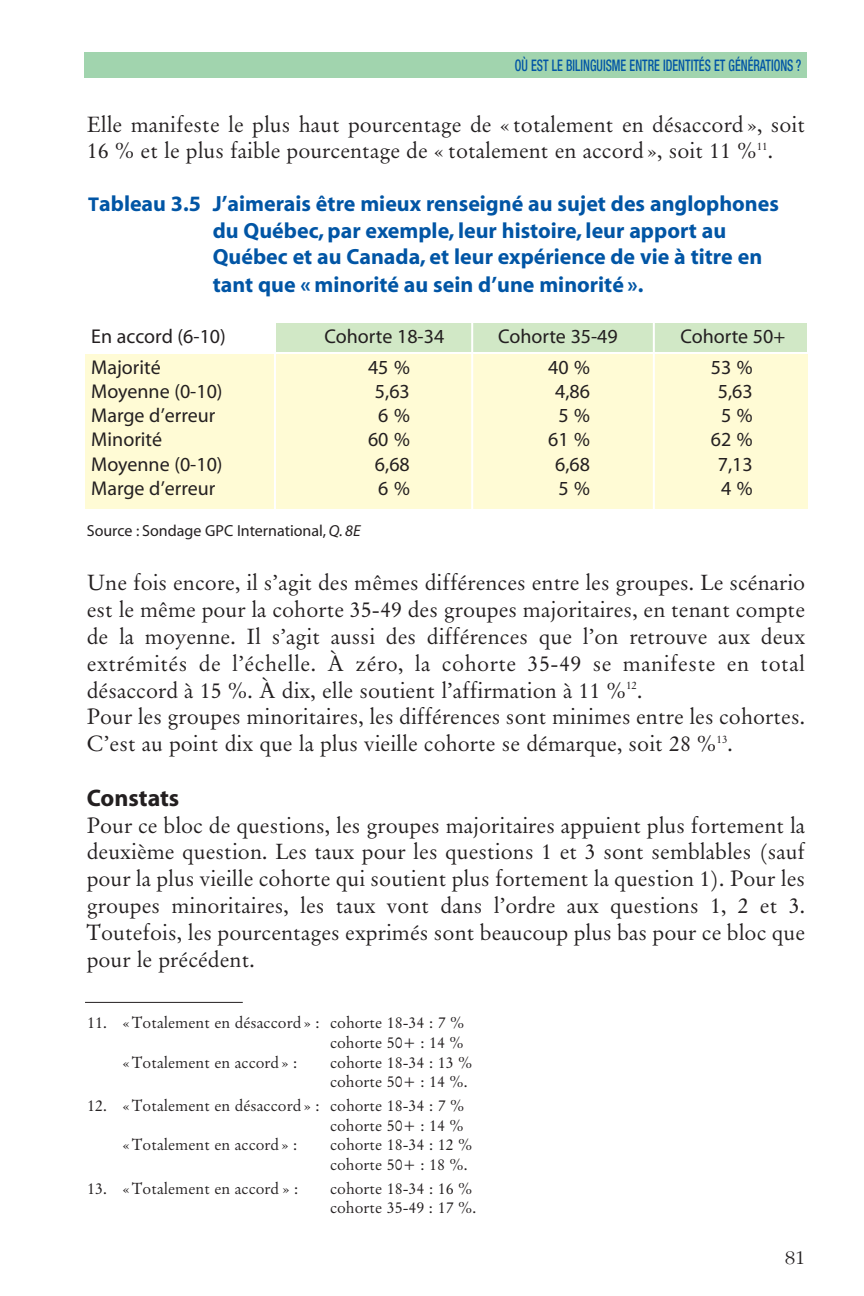
<style>
.page{position:relative;width:864px;height:1296px;background:#fff}
.page>*{position:absolute;margin:0;border:0;box-sizing:border-box;transform-origin:0 0}
.t1{font:700 24px "Myriad";color:#231f20}
.t2{font:22px/27px "Garamand Classic";color:#231f20}
.t3{font:700 22px/26.8px "Myriad";color:#0155a5}
.t4{font:20px "Myriad";color:#231f20}
.t5{font:300 20px "Garamond";color:#231f20}
.t6{font:16px/19.6px "Garamand Classic";color:#231f20}
.t7{font:500 condensed 16px "Helvetica Neue";color:#0155a5;scale:.75 1}
.t8{font:16px "Myriad";color:#231f20}
.s1{font-size:20px}
.s2{font-style:italic}
</style>
<div class="page">
<div style="left:276px;top:323px;width:531px;height:29px;background:#d1e8c6"></div>
<div style="left:85px;top:355px;width:722px;height:154px;background:#fffbd5"></div>
<hr style="left:274px;top:323px;width:2px;height:188px;background:#fff">
<hr style="left:471px;top:322px;width:2px;height:189px;background:#fff">
<hr style="left:653px;top:321px;width:2px;height:192px;background:#fff">
<div style="left:85px;top:53px;width:722px;height:25px;background:#a1d4ae"></div>
<hr style="left:85px;top:1002px;width:158px;height:1px;background:#231f20">
<p class="t7" style="left:515px;top:60px;width:383px">OÙ EST LE BILINGUISME ENTRE IDENTITÉS ET GÉNÉRATIONS ?</p>
<p class="t2" style="left:87px;top:110px;width:720px">Elle manifeste le plus haut pourcentage de « totalement en désaccord », soit<br>16 % et le plus faible pourcentage de « totalement en accord », soit 11 %<sup>11</sup>.</p>
<p class="t3" style="left:213px;top:192px;width:568px;text-indent:-125px"><span class="s1">T</span>ableau 3.5 J’aimerais être mieux renseigné au sujet des anglophones du Québec, par exemple, leur histoire, leur apport au Québec et au Canada, et leur expérience de vie à titre en tant que « minorité au sein d’une minorité ».</p>
<p class="t4" style="left:91px;top:329px;width:136px">En accord (6-10)</p>
<p class="t4" style="left:325px;top:329px;width:121px">Cohorte 18-34</p>
<p class="t4" style="left:498px;top:329px;width:121px">Cohorte 35-49</p>
<p class="t4" style="left:680px;top:329px;width:107px">Cohorte 50+</p>
<p class="t4" style="left:91px;top:360px;width:71px">Majorité</p>
<p class="t4" style="left:368px;top:360px;width:43px">45 %</p>
<p class="t4" style="left:548px;top:360px;width:43px">40 %</p>
<p class="t4" style="left:711px;top:360px;width:43px">53 %</p>
<p class="t4" style="left:91px;top:384px;width:133px">Moyenne (0-10)</p>
<p class="t4" style="left:375px;top:384px;width:36px">5,63</p>
<p class="t4" style="left:555px;top:384px;width:36px">4,86</p>
<p class="t4" style="left:718px;top:384px;width:36px">5,63</p>
<p class="t4" style="left:91px;top:408px;width:126px">Marge d’erreur</p>
<p class="t4" style="left:378px;top:408px;width:33px">6 %</p>
<p class="t4" style="left:559px;top:408px;width:33px">5 %</p>
<p class="t4" style="left:721px;top:408px;width:33px">5 %</p>
<p class="t4" style="left:91px;top:432px;width:73px">Minorité</p>
<p class="t4" style="left:368px;top:432px;width:43px">60 %</p>
<p class="t4" style="left:548px;top:432px;width:43px">61 %</p>
<p class="t4" style="left:711px;top:432px;width:43px">62 %</p>
<p class="t4" style="left:91px;top:456px;width:133px">Moyenne (0-10)</p>
<p class="t4" style="left:375px;top:456px;width:36px">6,68</p>
<p class="t4" style="left:555px;top:456px;width:36px">6,68</p>
<p class="t4" style="left:718px;top:456px;width:36px">7,13</p>
<p class="t4" style="left:91px;top:480px;width:126px">Marge d’erreur</p>
<p class="t4" style="left:378px;top:480px;width:33px">6 %</p>
<p class="t4" style="left:559px;top:480px;width:33px">5 %</p>
<p class="t4" style="left:721px;top:480px;width:33px">4 %</p>
<p class="t8" style="left:87px;top:524px;width:275px">Source : Sondage GPC International, <span class="s2">Q. 8E</span></p>
<p class="t2" style="left:87px;top:569px;width:720px">Une fois encore, il s’agit des mêmes différences entre les groupes. Le scénario est le même pour la cohorte 35-49 des groupes majoritaires, en tenant compte de la moyenne. Il s’agit aussi des différences que l’on retrouve aux deux extrémités de l’échelle. À zéro, la cohorte 35-49 se manifeste en total désaccord à 15 %. À dix, elle soutient l’affirmation à 11 %<sup>12</sup>.<br>Pour les groupes minoritaires, les différences sont minimes entre les cohortes.<br>C’est au point dix que la plus vieille cohorte se démarque, soit 28 %<sup>13</sup>.</p>
<p class="t1" style="left:87px;top:789px;width:94px">Constats</p>
<p class="t2" style="left:87px;top:811px;width:720px;text-align:justify">Pour ce bloc de questions, les groupes majoritaires appuient plus fortement la deuxième question. Les taux pour les questions 1 et 3 sont semblables (sauf pour la plus vieille cohorte qui soutient plus fortement la question 1). Pour les groupes minoritaires, les taux vont dans l’ordre aux questions 1, 2 et 3.<br>Toutefois, les pourcentages exprimés sont beaucoup plus bas pour ce bloc que pour le précédent.</p>
<p class="t6" style="left:87px;top:1013px;width:379px">11. « Totalement en désaccord » : cohorte 18-34 : 7 %</p>
<p class="t6" style="left:330px;top:1033px;width:135px">cohorte 50+ : 14 %</p>
<p class="t6" style="left:123px;top:1052px;width:177px">« Totalement en accord » :</p>
<p class="t6" style="left:330px;top:1052px;width:144px">cohorte 18-34 : 13 % cohorte 50+ : 14 %.</p>
<p class="t6" style="left:87px;top:1096px;width:379px">12. « Totalement en désaccord » : cohorte 18-34 : 7 %</p>
<p class="t6" style="left:330px;top:1115px;width:135px">cohorte 50+ : 14 %</p>
<p class="t6" style="left:123px;top:1135px;width:177px">« Totalement en accord » :</p>
<p class="t6" style="left:330px;top:1135px;width:144px">cohorte 18-34 : 12 % cohorte 50+ : 18 %.</p>
<p class="t6" style="left:87px;top:1179px;width:213px">13. « Totalement en accord » :</p>
<p class="t6" style="left:330px;top:1179px;width:148px">cohorte 18-34 : 16 % cohorte 35-49 : 17 %.</p>
<p class="t5" style="left:785px;top:1245px;width:21px">81</p>
</div>
